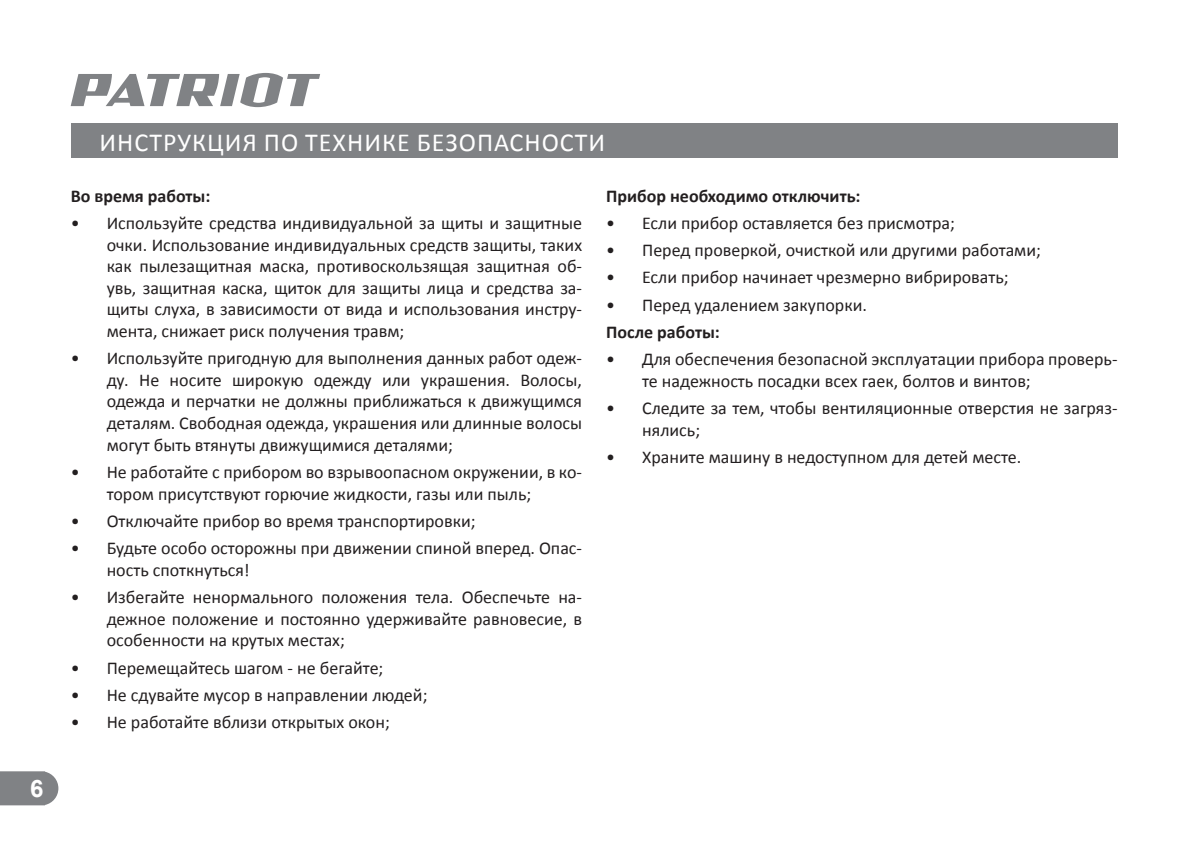
<style>
.page{position:relative;width:1191px;height:843px;background:#fff}
.page>*{position:absolute;margin:0;border:0;box-sizing:border-box;transform-origin:0 0}
.t1{font:26px "Calibri";letter-spacing:.04em;color:#fff}
.t2{font:700 24px "Arial";color:#fff}
.t3{font:18px/21.6px "Calibri";color:#231f20}
.t4{font:700 18px "Calibri";color:#231f20}
</style>
<div class="page">
<svg style="left:0;top:771px;width:58px;height:34px;background:#888a8c"></svg>
<svg style="left:71px;top:73px;width:249px;height:34px"></svg>
<div style="left:71px;top:124px;width:1046px;height:34px;background:#808285"></div>
<h2 class="t2" style="left:30px;top:771px;width:15px">6</h2>
<h1 class="t1" style="left:100px;top:125px;width:507px">ИНСТРУКЦИЯ ПО ТЕХНИКЕ БЕЗОПАСНОСТИ</h1>
<p class="t4" style="left:71px;top:184px;width:141px">Во время работы:</p>
<p class="t3" style="left:107px;top:212px;width:477px;text-align:justify;text-indent:-36px">• Используйте средства индивидуальной за щиты и защитные очки. Использование индивидуальных средств защиты, таких как пылезащитная маска, противоскользящая защитная об&shy;увь, защитная каска, щиток для защиты лица и средства за&shy;щиты слуха, в зависимости от вида и использования инстру&shy;мента, снижает риск получения травм;</p>
<p class="t3" style="left:107px;top:347px;width:477px;text-align:justify;text-indent:-36px">• Используйте пригодную для выполнения данных работ одеж&shy;ду. Не носите широкую одежду или украшения. Волосы, одежда и перчатки не должны приближаться к движущимся деталям. Свободная одежда, украшения или длинные волосы могут быть втянуты движущимися деталями;</p>
<p class="t3" style="left:107px;top:461px;width:477px;text-indent:-36px">• Не работайте с прибором во взрывоопасном окружении, в ко&shy;тором присутствуют горючие жидкости, газы или пыль;</p>
<p class="t3" style="left:71px;top:510px;width:406px">• Отключайте прибор во время транспортировки;</p>
<p class="t3" style="left:107px;top:537px;width:477px;text-indent:-36px">• Будьте особо осторожны при движении спиной вперед. Опас&shy;ность споткнуться!</p>
<p class="t3" style="left:107px;top:586px;width:477px;text-align:justify;text-indent:-36px">• Избегайте ненормального положения тела. Обеспечьте на&shy;дежное положение и постоянно удерживайте равновесие, в особенности на крутых местах;</p>
<p class="t3" style="left:71px;top:656px;width:314px">• Перемещайтесь шагом - не бегайте;</p>
<p class="t3" style="left:71px;top:684px;width:358px">• Не сдувайте мусор в направлении людей;</p>
<p class="t3" style="left:71px;top:711px;width:321px">• Не работайте вблизи открытых окон;</p>
<p class="t4" style="left:606px;top:184px;width:256px">Прибор необходимо отключить:</p>
<p class="t3" style="left:606px;top:212px;width:350px">• Если прибор оставляется без присмотра;</p>
<p class="t3" style="left:606px;top:239px;width:436px">• Перед проверкой, очисткой или другими работами;</p>
<p class="t3" style="left:606px;top:267px;width:404px">• Если прибор начинает чрезмерно вибрировать;</p>
<p class="t3" style="left:606px;top:294px;width:262px">• Перед удалением закупорки.</p>
<p class="t4" style="left:606px;top:320px;width:115px">После работы:</p>
<p class="t3" style="left:642px;top:348px;width:477px;text-indent:-36px">• Для обеспечения безопасной эксплуатации прибора проверь&shy;те надежность посадки всех гаек, болтов и винтов;</p>
<p class="t3" style="left:642px;top:397px;width:477px;text-indent:-36px">• Следите за тем, чтобы вентиляционные отверстия не загряз&shy;нялись;</p>
<p class="t3" style="left:606px;top:446px;width:417px">• Храните машину в недоступном для детей месте.</p>
</div>
